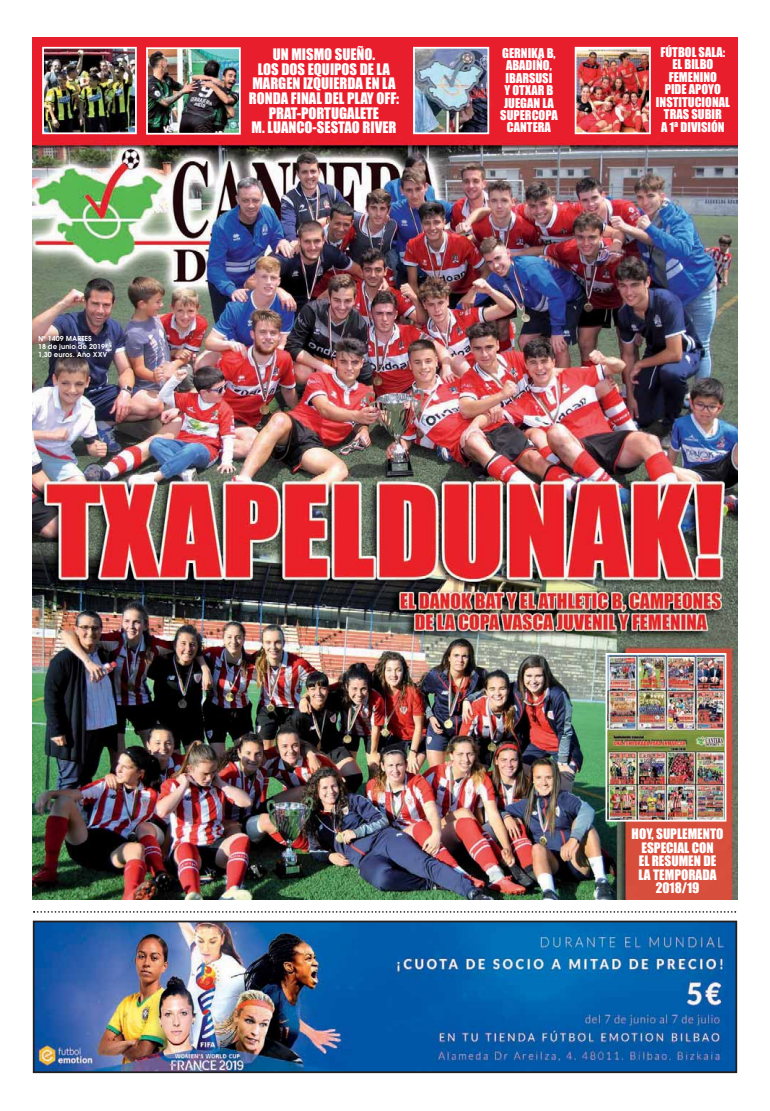
<style>
.page{position:relative;width:770px;height:1111px;background:#fff}
.page>*{position:absolute;margin:0;border:0;box-sizing:border-box;transform-origin:0 0}
.t1{font:14.7px/14.7px "Impact";color:#fff;text-align:center}
.t2{font:13.4px/13.3px "Impact";color:#fff;text-align:center}
.t3{font:12.5px/12.5px "Impact";color:#fff;text-align:center}
.t4{font:600 7.1px/8px "Avant Garde";color:#fff}
</style>
<div class="page">
<img style="left:33px;top:38px;width:704px;height:861px">
<svg style="left:33px;top:911px;width:703px;height:1px"></svg>
<img style="left:36px;top:923px;width:698px;height:146px">
<div style="left:33px;top:920px;width:704px;height:152px;border:2px solid #231f20"></div>
<img style="left:45px;top:50px;width:89px;height:81px">
<div style="left:42px;top:47px;width:95px;height:87px;border:2px solid #fff"></div>
<img style="left:149px;top:50px;width:89px;height:82px">
<div style="left:146px;top:47px;width:95px;height:88px;border:2px solid #fff"></div>
<img style="left:416px;top:50px;width:70px;height:81px">
<div style="left:413px;top:47px;width:76px;height:87px;border:2px solid #fff"></div>
<img style="left:577px;top:50px;width:70px;height:81px">
<div style="left:574px;top:47px;width:76px;height:87px;border:2px solid #fff"></div>
<img style="left:608px;top:655px;width:115px;height:163px">
<div style="left:605px;top:652px;width:121px;height:169px;border:2px solid #fff"></div>
<p class="t4" style="left:38px;top:334px;width:71px">Nº 1409 MARTES<br>18 de junio de 2019<br>1,30 euros. Año XXV</p>
<p class="t1" style="left:249px;top:48px;width:152px">UN MISMO SUEÑO.<br>LOS DOS EQUIPOS DE LA<br>MARGEN IZQUIERDA EN LA<br>RONDA FINAL DEL PLAY OFF:<br>PRAT-PORTUGALETE<br>M. LUANCO-SESTAO RIVER</p>
<p class="t3" style="left:500px;top:47px;width:59px">GERNIKA B,<br>ABADIÑO,<br>IBARSUSI<br>Y OTXAR B<br>JUEGAN LA<br>SUPERCOPA<br>CANTERA</p>
<p class="t3" style="left:656px;top:47px;width:75px">FÚTBOL SALA:<br>EL BILBO<br>FEMENINO<br>PIDE APOYO<br>INSTITUCIONAL<br>TRAS SUBIR<br>A 1ª DIVISIÓN</p>
<p class="t2" style="left:631px;top:828px;width:93px">HOY, SUPLEMENTO<br>ESPECIAL CON<br>EL RESUMEN DE<br>LA TEMPORADA<br>2018/19</p>
</div>
